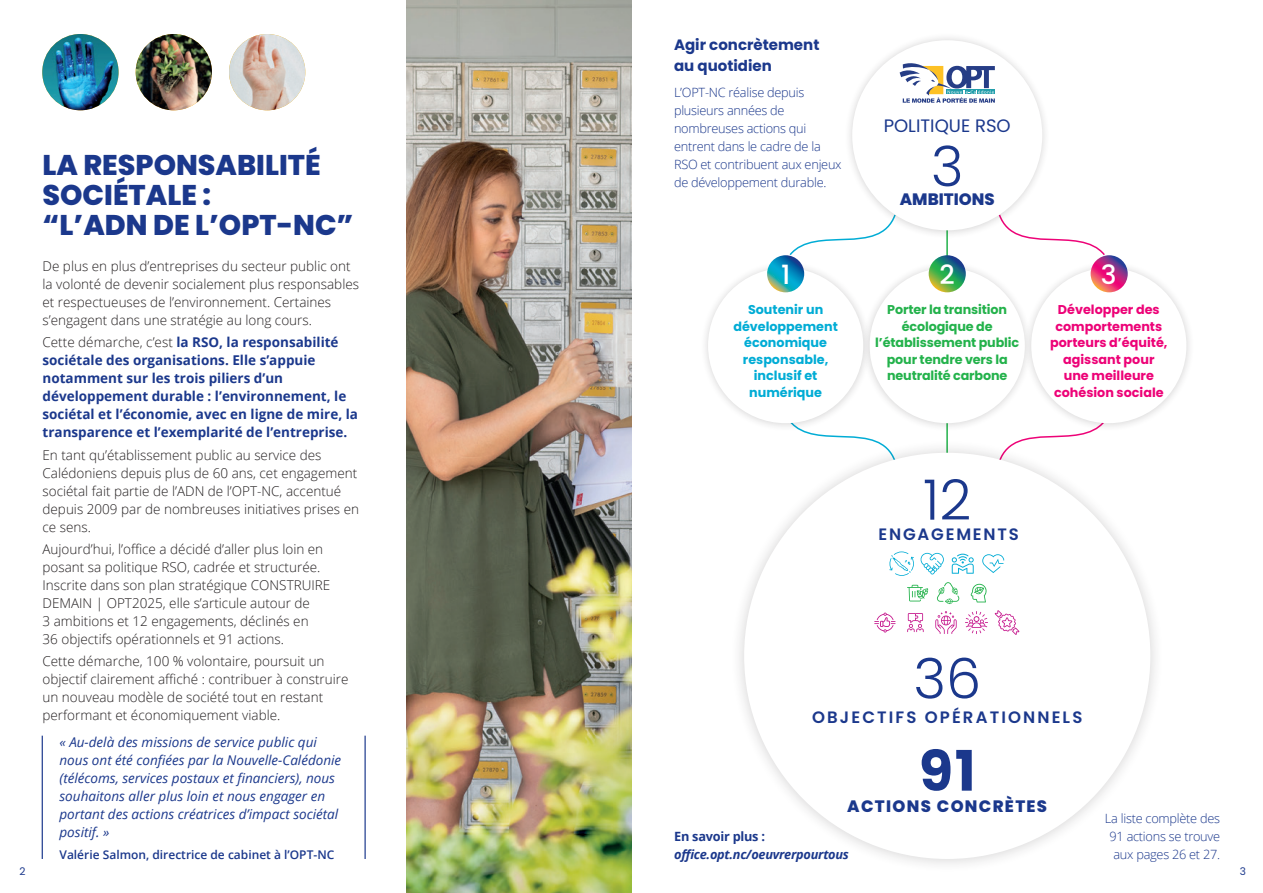
<style>
.page{position:relative;width:1263px;height:893px;background:#fff}
.page>*{position:absolute;margin:0;border:0;box-sizing:border-box;transform-origin:0 0}
.t1{font:300 55.8px "Poppins";color:#1b388c}
.t2{font:700 55.8px "Poppins";color:#1b388c}
.t3{font:800 28.5px/30px "Poppins";color:#1b388c}
.t4{font:500 26.55px "Poppins";color:#fff}
.t5{font:18px "Poppins";color:#1b388c}
.t6{font:600 16.5px "Poppins";letter-spacing:.13em;color:#1b388c}
.t7{font:800 16.5px "Poppins";letter-spacing:.08em;color:#1b388c}
.t8{font:600 16.5px "Poppins";letter-spacing:.11em;color:#1b388c}
.t9{font:800 16.5px "Poppins";color:#1b388c}
.t10{font:700 15px/21px "Poppins";color:#1b388c}
.t11{font:300 13.5px/18px "Open Sans";color:#231f20}
.t12{font:700 13.5px/18px "Open Sans";color:#1b388c}
.t13{font:italic 13.5px/18px "Open Sans";color:#1b388c}
.t14{font:300 12.75px/18px "Open Sans";letter-spacing:-.02em;color:#1b388c}
.t15{font:700 12.75px/16.5px "Poppins";letter-spacing:-.01em;color:#23b24b;text-align:center}
.t16{font:700 12.75px/16.5px "Poppins";color:#ed0277;text-align:center}
.t17{font:700 12.75px/16.5px "Poppins";color:#00acd5;text-align:center}
.t18{font:italic 700 12.75px "Open Sans";letter-spacing:-.02em;color:#1b388c}
.t19{font:700 12.75px "Open Sans";letter-spacing:-.02em;color:#1b388c}
.t20{font:600 12px "Open Sans";color:#1b388c}
.t21{font:10.5px "Poppins";color:#1b388c}
.s1{font-weight:300;color:#231f20}
</style>
<div class="page">
<img style="left:407px;top:0;width:224px;height:893px">
<img style="left:42px;top:34px;width:77px;height:76px;border-radius:38px">
<img style="left:136px;top:34px;width:76px;height:76px;border-radius:38px">
<img style="left:229px;top:34px;width:76px;height:76px;border-radius:38px">
<hr style="left:42px;top:736px;width:1px;height:123px;background:#1b388c">
<hr style="left:364px;top:736px;width:2px;height:123px;background:#1b388c">
<hr style="left:946px;top:416px;width:2px;height:41px;background:#23b24b">
<svg style="left:803px;top:432px;width:68px;height:7px"></svg>
<svg style="left:1024px;top:432px;width:67px;height:7px"></svg>
<div style="left:730px;top:439px;width:434px;height:434px;background:#231f20;opacity:.2"></div>
<div style="left:744px;top:453px;width:406px;height:406px;background:#fff;border-radius:50%"></div>
<hr style="left:946px;top:219px;width:2px;height:42px;background:#23b24b">
<svg style="left:789px;top:238px;width:71px;height:18px"></svg>
<svg style="left:1034px;top:238px;width:71px;height:17px"></svg>
<div style="left:1023px;top:260px;width:172px;height:172px;background:#231f20;opacity:.2"></div>
<div style="left:1031px;top:268px;width:155px;height:155px;background:#fff;border-radius:50%"></div>
<div style="left:861px;top:260px;width:172px;height:172px;background:#231f20;opacity:.2"></div>
<div style="left:870px;top:268px;width:155px;height:155px;background:#fff;border-radius:50%"></div>
<div style="left:700px;top:260px;width:172px;height:172px;background:#231f20;opacity:.2"></div>
<div style="left:708px;top:268px;width:155px;height:155px;background:#fff;border-radius:50%"></div>
<svg style="left:907px;top:585px;width:21px;height:16px"></svg>
<svg style="left:937px;top:582px;width:22px;height:22px"></svg>
<svg style="left:971px;top:584px;width:16px;height:18px"></svg>
<svg style="left:995px;top:610px;width:24px;height:25px"></svg>
<svg style="left:965px;top:611px;width:23px;height:23px"></svg>
<svg style="left:874px;top:613px;width:21px;height:19px"></svg>
<svg style="left:907px;top:613px;width:17px;height:19px"></svg>
<svg style="left:935px;top:611px;width:22px;height:23px"></svg>
<svg style="left:889px;top:551px;width:55px;height:25px"></svg>
<svg style="left:982px;top:554px;width:22px;height:19px"></svg>
<svg style="left:952px;top:554px;width:22px;height:20px"></svg>
<svg style="left:767px;top:255px;width:37px;height:37px"></svg>
<svg style="left:929px;top:255px;width:37px;height:37px"></svg>
<svg style="left:1090px;top:255px;width:38px;height:37px"></svg>
<div style="left:844px;top:32px;width:207px;height:207px;background:#231f20;opacity:.2"></div>
<div style="left:852px;top:40px;width:190px;height:190px;background:#fff;border-radius:50%"></div>
<svg style="left:900px;top:63px;width:95px;height:40px"></svg>
<h2 class="t3" style="left:43px;top:150px;width:313px">LA RESPONSABILITÉ<br>SOCIÉTALE :<br>“L’ADN DE L’OPT-NC”</h2>
<p class="t11" style="left:43px;top:257px;width:318px">De plus en plus d’entreprises du secteur public ont la volonté de devenir socialement plus responsables et respectueuses de l’environnement. Certaines s’engagent dans une stratégie au long cours.</p>
<p class="t12" style="left:43px;top:333px;width:317px"><span class="s1">Cette démarche, c’est</span> la RSO, la responsabilité sociétale des organisations. Elle s’appuie notamment sur les trois piliers d’un développement durable : l’environnement, le sociétal et l’économie, avec en ligne de mire, la transparence et l’exemplarité de l’entreprise.</p>
<p class="t11" style="left:43px;top:445px;width:318px">En tant qu’établissement public au service des Calédoniens depuis plus de 60 ans, cet engagement sociétal fait partie de l’ADN de l’OPT-NC, accentué depuis 2009 par de nombreuses initiatives prises en ce sens.</p>
<p class="t11" style="left:43px;top:540px;width:289px">Aujourd’hui, l’office a décidé d’aller plus loin en posant sa politique RSO, cadrée et structurée.<br>Inscrite dans son plan stratégique CONSTRUIRE DEMAIN | OPT2025, elle s’articule autour de<br>3 ambitions et 12 engagements, déclinés en<br>36 objectifs opérationnels et 91 actions.</p>
<p class="t11" style="left:43px;top:652px;width:307px">Cette démarche, 100 % volontaire, poursuit un objectif clairement affiché : contribuer à construire un nouveau modèle de société tout en restant performant et économiquement viable.</p>
<p class="t13" style="left:60px;top:732px;width:283px">« Au-delà des missions de service public qui nous ont été confiées par la Nouvelle-Calédonie (télécoms, services postaux et financiers), nous souhaitons aller plus loin et nous engager en portant des actions créatrices d’impact sociétal positif. »</p>
<p class="t20" style="left:60px;top:846px;width:276px">Valérie Salmon, directrice de cabinet à l’OPT-NC</p>
<p class="t10" style="left:674px;top:34px;width:147px">Agir concrètement au quotidien</p>
<p class="t14" style="left:674px;top:83px;width:169px">L’OPT-NC réalise depuis plusieurs années de nombreuses actions qui entrent dans le cadre de la<br>RSO et contribuent aux enjeux de développement durable.</p>
<h3 class="t5" style="left:884px;top:115px;width:128px">POLITIQUE RSO</h3>
<h1 class="t1" style="left:931px;top:134px;width:34px">3</h1>
<p class="t9" style="left:900px;top:190px;width:96px">AMBITIONS</p>
<h3 class="t4" style="left:781px;top:259px;width:11px">1</h3>
<h3 class="t4" style="left:939px;top:259px;width:17px">2</h3>
<h3 class="t4" style="left:1101px;top:259px;width:17px">3</h3>
<p class="t17" style="left:733px;top:302px;width:106px">Soutenir un développement économique responsable, inclusif et numérique</p>
<p class="t15" style="left:875px;top:302px;width:146px">Porter la transition écologique de l’établissement public pour tendre vers la neutralité carbone</p>
<p class="t16" style="left:1050px;top:302px;width:119px">Développer des comportements porteurs d’équité, agissant pour une meilleure cohésion sociale</p>
<h1 class="t1" style="left:923px;top:468px;width:50px">12</h1>
<p class="t8" style="left:878px;top:525px;width:142px">ENGAGEMENTS</p>
<h1 class="t1" style="left:913px;top:646px;width:69px">36</h1>
<p class="t6" style="left:812px;top:707px;width:272px">OBJECTIFS OPÉRATIONNELS</p>
<h1 class="t2" style="left:919px;top:739px;width:58px">91</h1>
<p class="t7" style="left:847px;top:797px;width:201px">ACTIONS CONCRÈTES</p>
<p class="t19" style="left:674px;top:827px;width:92px">En savoir plus :</p>
<p class="t18" style="left:674px;top:845px;width:176px">office.opt.nc/oeuvrerpourtous</p>
<p class="t14" style="left:1105px;top:809px;width:117px;text-align:right">La liste complète des<br>91 actions se trouve aux pages 26 et 27.</p>
<p class="t21" style="left:20px;top:865px;width:8px">2</p>
<p class="t21" style="left:1240px;top:865px;width:8px">3</p>
</div>
